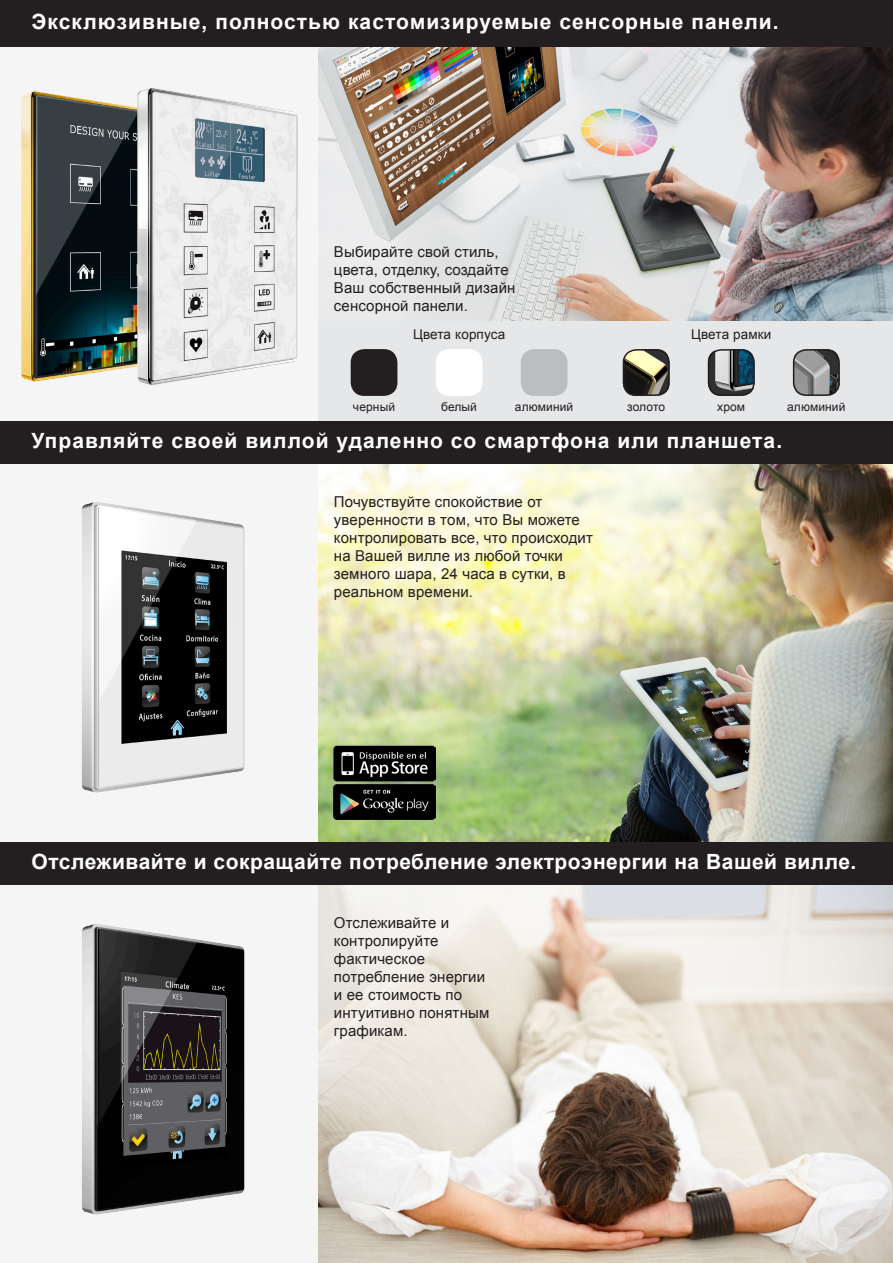
<style>
.page{position:relative;width:893px;height:1263px;background:#f5f5f6}
.page>*{position:absolute;margin:0;border:0;box-sizing:border-box;transform-origin:0 0}
.t1{font:700 21px "Arial";letter-spacing:.05em;color:#fff}
.t2{font:700 21px "Arial";letter-spacing:.025em;color:#fff}
.t3{font:15px/18px "Arial";letter-spacing:.01em;color:#231f20}
.t4{font:13.5px "Arial";letter-spacing:.01em;color:#231f20}
.t5{font:12px "Arial";letter-spacing:.01em;color:#231f20}
</style>
<div class="page">
<img style="left:82px;top:502px;width:237px;height:305px">
<img style="left:82px;top:910px;width:237px;height:318px">
<img style="left:319px;top:884px;width:574px;height:379px">
<img style="left:319px;top:463px;width:574px;height:379px">
<img style="left:319px;top:47px;width:574px;height:274px">
<div style="left:319px;top:321px;width:574px;height:102px;background:#e6e7e9"></div>
<img style="left:623px;top:349px;width:46px;height:47px">
<div style="left:0;top:421px;width:893px;height:42px;background:#231f20"></div>
<div style="left:0;top:0;width:893px;height:47px;background:#231f20"></div>
<div style="left:0;top:842px;width:893px;height:42px;background:#231f20"></div>
<img style="left:333px;top:746px;width:102px;height:36px">
<img style="left:333px;top:784px;width:102px;height:36px">
<img style="left:21px;top:91px;width:29px;height:291px">
<img style="left:793px;top:349px;width:46px;height:47px">
<img style="left:708px;top:349px;width:46px;height:47px">
<img style="left:50px;top:68px;width:335px;height:336px">
<div style="left:793px;top:349px;width:47px;height:47px;border:2px solid #231f20;border-radius:13px"></div>
<div style="left:708px;top:349px;width:47px;height:47px;border:2px solid #231f20;border-radius:13px"></div>
<div style="left:623px;top:349px;width:47px;height:47px;border:2px solid #231f20;border-radius:13px"></div>
<div style="left:351px;top:350px;width:46px;height:45px;background:#231f20;border-radius:13px"></div>
<div style="left:351px;top:349px;width:46px;height:47px;border:2px solid #231f20;border-radius:13px"></div>
<div style="left:436px;top:350px;width:46px;height:45px;background:#fff;border-radius:13px"></div>
<div style="left:436px;top:349px;width:46px;height:47px;border:2px solid #fff;border-radius:13px"></div>
<div style="left:521px;top:350px;width:46px;height:45px;background:#bcbdc0;border-radius:13px"></div>
<div style="left:521px;top:349px;width:46px;height:47px;border:2px solid #bcbdc0;border-radius:13px"></div>
<p class="t1" style="left:32px;top:7px;width:748px">Эксклюзивные, полностью кастомизируемые сенсорные панели.</p>
<p class="t3" style="left:334px;top:243px;width:183px">Выбирайте свой стиль, цвета, отделку, создайте<br>Ваш собственный дизайн сенсорной панели.</p>
<p class="t4" style="left:413px;top:325px;width:94px">Цвета корпуса</p>
<p class="t4" style="left:691px;top:325px;width:82px">Цвета рамки</p>
<p class="t5" style="left:353px;top:399px;width:44px">черный</p>
<p class="t5" style="left:441px;top:399px;width:37px">белый</p>
<p class="t5" style="left:515px;top:399px;width:60px">алюминий</p>
<p class="t5" style="left:627px;top:399px;width:39px">золото</p>
<p class="t5" style="left:717px;top:399px;width:29px">хром</p>
<p class="t5" style="left:787px;top:399px;width:60px">алюминий</p>
<p class="t1" style="left:32px;top:426px;width:752px">Управляйте своей виллой удаленно со смартфона или планшета.</p>
<p class="t3" style="left:334px;top:493px;width:261px">Почувствуйте спокойствие от уверенности в том, что Вы можете контролировать все, что происходит на Вашей вилле из любой точки земного шара, 24 часа в сутки, в реальном времени.</p>
<p class="t2" style="left:32px;top:847px;width:826px">Отслеживайте и сокращайте потребление электроэнергии на Вашей вилле.</p>
<p class="t3" style="left:334px;top:914px;width:157px">Отслеживайте и контролируйте фактическое потребление энергии и ее стоимость по интуитивно понятным графикам.</p>
</div>
